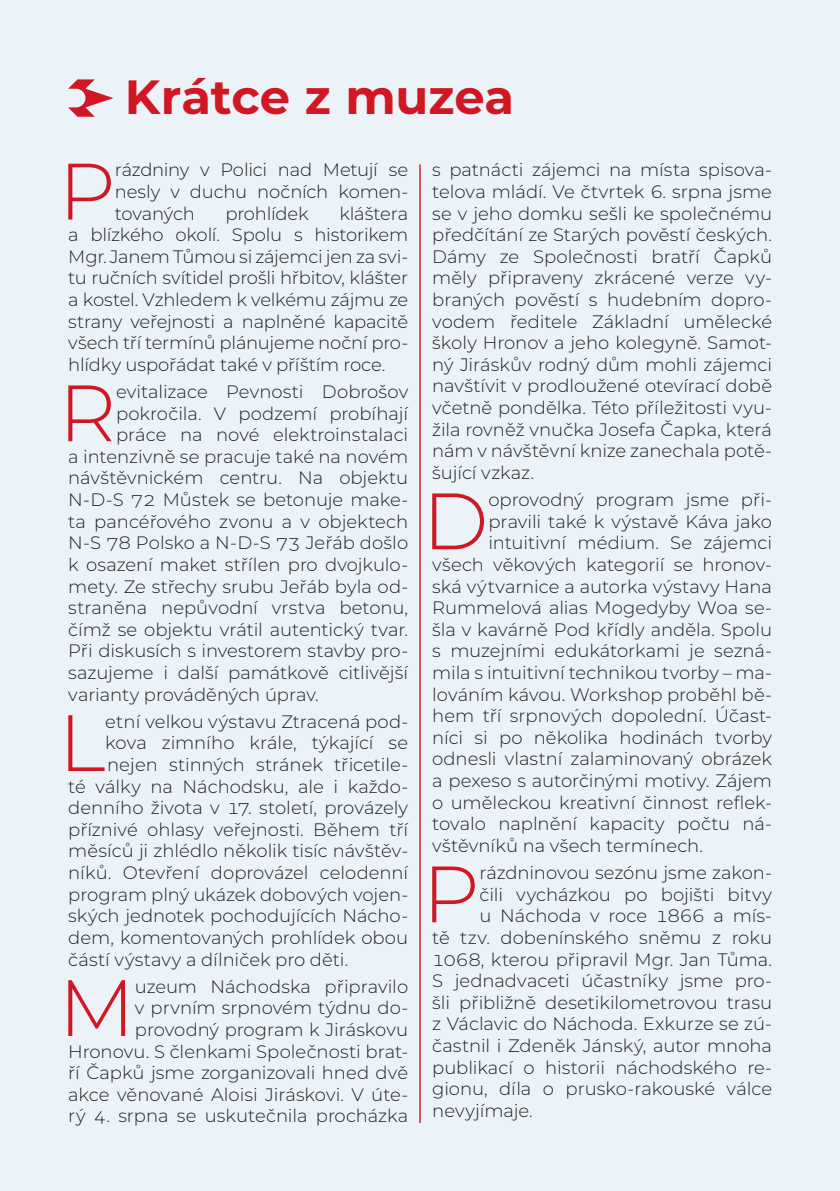
<style>
.page{position:relative;width:840px;height:1191px;background:#fff}
.page>*{position:absolute;margin:0;border:0;box-sizing:border-box;transform-origin:0 0}
.zakladni_text_s_inic{font:300 79.8px "Montserrat";color:#d11724}
.Nadpis{font:700 48px "Montserrat";letter-spacing:-.005em;color:#d11724}
.zakladni_text_s_inic-2{font:300 18px/21.6px "Montserrat";letter-spacing:-.005em;color:#231f20;text-align:justify}
</style>
<div class="page">
<div style="left:0;top:0;width:839px;height:1191px;background:#ebf3f8"></div>
<hr style="left:419px;top:164px;width:1px;height:959px;background:#d11724">
<svg style="left:68px;top:79px;width:45px;height:38px"></svg>
<p class="Nadpis" style="left:125px;top:63px;width:391px">Krátce z muzea</p>
<p class="zakladni_text_s_inic" style="left:59px;top:137px;width:58px">P</p>
<p class="zakladni_text_s_inic-2" style="left:115px;top:158px;width:295px">rázdniny v Polici nad Metují se nesly v duchu nočních komen&shy;tovaných</p>
<p class="zakladni_text_s_inic-2" style="left:68px;top:202px;width:341px;text-indent:271px">kláštera a blízkého okolí. Spolu s historikem Mgr. Janem Tůmou si zájemci jen za svi&shy;tu ručních svítidel prošli hřbitov, klášter a kostel. Vzhledem k velkému zájmu ze strany veřejnosti a naplněné kapacitě všech tří termínů plánujeme noční pro&shy;hlídky uspořádat také v příštím roce.</p>
<p class="zakladni_text_s_inic" style="left:59px;top:359px;width:59px">R</p>
<p class="zakladni_text_s_inic-2" style="left:116px;top:380px;width:293px">evitalizace Pevnosti Dobrošov</p>
<p class="zakladni_text_s_inic-2" style="left:225px;top:202px;width:85px">prohlídek</p>
<p class="zakladni_text_s_inic-2" style="left:116px;top:402px;width:293px">pokročila. V podzemí probíhají</p>
<p class="zakladni_text_s_inic-2" style="left:116px;top:423px;width:293px">práce na nové elektroinstalaci</p>
<p class="zakladni_text_s_inic-2" style="left:68px;top:445px;width:341px">a intenzivně se pracuje také na novém</p>
<p class="zakladni_text_s_inic-2" style="left:68px;top:467px;width:341px">návštěvnickém centru. Na objektu</p>
<p class="zakladni_text_s_inic-2" style="left:68px;top:488px;width:341px">N-D-S 72 Můstek se betonuje make-</p>
<p class="zakladni_text_s_inic-2" style="left:68px;top:510px;width:341px">ta pancéřového zvonu a v objektech</p>
<p class="zakladni_text_s_inic-2" style="left:68px;top:531px;width:341px">N-S 78 Polsko a N-D-S 73 Jeřáb došlo</p>
<p class="zakladni_text_s_inic-2" style="left:68px;top:553px;width:341px">k osazení maket střílen pro dvojkulo-</p>
<p class="zakladni_text_s_inic-2" style="left:68px;top:575px;width:341px">mety. Ze střechy srubu Jeřáb byla od-</p>
<p class="zakladni_text_s_inic-2" style="left:68px;top:596px;width:341px">straněna nepůvodní vrstva betonu,</p>
<p class="zakladni_text_s_inic-2" style="left:68px;top:618px;width:341px">čímž se objektu vrátil autentický tvar.</p>
<p class="zakladni_text_s_inic-2" style="left:68px;top:639px;width:341px">Při diskusích s investorem stavby pro-</p>
<p class="zakladni_text_s_inic-2" style="left:68px;top:661px;width:341px">sazujeme i další památkově citlivější</p>
<p class="zakladni_text_s_inic-2" style="left:68px;top:683px;width:252px">varianty prováděných úprav.</p>
<p class="zakladni_text_s_inic" style="left:59px;top:688px;width:48px">L</p>
<p class="zakladni_text_s_inic-2" style="left:105px;top:710px;width:304px">etní velkou výstavu Ztracená pod-</p>
<p class="zakladni_text_s_inic-2" style="left:105px;top:731px;width:304px">kova zimního krále, týkající se</p>
<p class="zakladni_text_s_inic-2" style="left:107px;top:753px;width:302px">nejen stinných stránek třicetile-</p>
<p class="zakladni_text_s_inic-2" style="left:68px;top:775px;width:341px">té války na Náchodsku, ale i každo-</p>
<p class="zakladni_text_s_inic-2" style="left:68px;top:796px;width:341px">denního života v 17. století, provázely</p>
<p class="zakladni_text_s_inic-2" style="left:68px;top:818px;width:341px">příznivé ohlasy veřejnosti. Během tří</p>
<p class="zakladni_text_s_inic-2" style="left:68px;top:839px;width:341px">měsíců ji zhlédlo několik tisíc návštěv-</p>
<p class="zakladni_text_s_inic-2" style="left:68px;top:861px;width:341px">níků. Otevření doprovázel celodenní</p>
<p class="zakladni_text_s_inic-2" style="left:68px;top:883px;width:341px">program plný ukázek dobových vojen-</p>
<p class="zakladni_text_s_inic-2" style="left:68px;top:904px;width:341px">ských jednotek pochodujících Nácho-</p>
<p class="zakladni_text_s_inic-2" style="left:68px;top:926px;width:341px">dem, komentovaných prohlídek obou</p>
<p class="zakladni_text_s_inic-2" style="left:68px;top:947px;width:281px">částí výstavy a dílniček pro děti.</p>
<p class="zakladni_text_s_inic" style="left:59px;top:953px;width:78px">M</p>
<p class="zakladni_text_s_inic-2" style="left:68px;top:975px;width:341px;text-align:right">uzeum Náchodska připravilo<br>v prvním srpnovém týdnu do&shy;provodný program k Jiráskovu Hronovu. S členkami Společnosti brat&shy;ří Čapků jsme zorganizovali hned dvě akce věnované Aloisi Jiráskovi. V úte&shy;rý 4. srpna se uskutečnila procházka</p>
<p class="zakladni_text_s_inic-2" style="left:432px;top:158px;width:341px">s patnácti zájemci na místa spisova&shy;telova mládí. Ve čtvrtek 6. srpna jsme se v jeho domku sešli ke společnému předčítání ze Starých pověstí českých.<br>Dámy ze Společnosti bratří Čapků měly připraveny zkrácené verze vy&shy;braných pověstí s hudebním dopro&shy;vodem ředitele Základní umělecké školy Hronov a jeho kolegyně. Samot&shy;ný Jiráskův rodný dům mohli zájemci navštívit v prodloužené otevírací době včetně pondělka. Této příležitosti vyu&shy;žila rovněž vnučka Josefa Čapka, která nám v návštěvní knize zanechala potě&shy;šující vzkaz.</p>
<p class="zakladni_text_s_inic" style="left:422px;top:467px;width:67px">D</p>
<p class="zakladni_text_s_inic-2" style="left:488px;top:488px;width:285px">oprovodný program jsme při-</p>
<p class="zakladni_text_s_inic-2" style="left:488px;top:510px;width:285px">pravili také k výstavě Káva jako</p>
<p class="zakladni_text_s_inic-2" style="left:488px;top:531px;width:285px">intuitivní médium. Se zájemci</p>
<p class="zakladni_text_s_inic-2" style="left:432px;top:553px;width:341px">všech věkových kategorií se hronov-</p>
<p class="zakladni_text_s_inic-2" style="left:432px;top:575px;width:341px">ská výtvarnice a autorka výstavy Hana</p>
<p class="zakladni_text_s_inic-2" style="left:432px;top:596px;width:341px">Rummelová alias Mogedyby Woa se-</p>
<p class="zakladni_text_s_inic-2" style="left:432px;top:618px;width:341px">šla v kavárně Pod křídly anděla. Spolu</p>
<p class="zakladni_text_s_inic-2" style="left:432px;top:639px;width:341px">s muzejními edukátorkami je sezná-</p>
<p class="zakladni_text_s_inic-2" style="left:432px;top:661px;width:341px">mila s intuitivní technikou tvorby – ma-</p>
<p class="zakladni_text_s_inic-2" style="left:432px;top:683px;width:341px">lováním kávou. Workshop proběhl bě-</p>
<p class="zakladni_text_s_inic-2" style="left:432px;top:704px;width:341px">hem tří srpnových dopolední. Účast-</p>
<p class="zakladni_text_s_inic-2" style="left:432px;top:726px;width:341px">níci si po několika hodinách tvorby</p>
<p class="zakladni_text_s_inic-2" style="left:432px;top:747px;width:341px">odnesli vlastní zalaminovaný obrázek</p>
<p class="zakladni_text_s_inic-2" style="left:432px;top:769px;width:341px">a pexeso s autorčinými motivy. Zájem</p>
<p class="zakladni_text_s_inic-2" style="left:432px;top:791px;width:341px">o uměleckou kreativní činnost reflek-</p>
<p class="zakladni_text_s_inic-2" style="left:432px;top:812px;width:341px">tovalo naplnění kapacity počtu ná-</p>
<p class="zakladni_text_s_inic-2" style="left:432px;top:834px;width:272px">vštěvníků na všech termínech.</p>
<p class="zakladni_text_s_inic" style="left:422px;top:839px;width:58px">P</p>
<p class="zakladni_text_s_inic-2" style="left:479px;top:861px;width:294px">rázdninovou sezónu jsme zakon-</p>
<p class="zakladni_text_s_inic-2" style="left:479px;top:883px;width:294px">čili vycházkou po bojišti bitvy</p>
<p class="zakladni_text_s_inic-2" style="left:479px;top:904px;width:294px">u Náchoda v roce 1866 a mís-</p>
<p class="zakladni_text_s_inic-2" style="left:432px;top:926px;width:341px">tě tzv. dobenínského sněmu z roku</p>
<p class="zakladni_text_s_inic-2" style="left:432px;top:947px;width:341px">1068, kterou připravil Mgr. Jan Tůma.</p>
<p class="zakladni_text_s_inic-2" style="left:432px;top:969px;width:341px">S jednadvaceti účastníky jsme pro-</p>
<p class="zakladni_text_s_inic-2" style="left:432px;top:991px;width:341px">šli přibližně desetikilometrovou trasu</p>
<p class="zakladni_text_s_inic-2" style="left:432px;top:1012px;width:341px">z Václavic do Náchoda. Exkurze se zú-</p>
<p class="zakladni_text_s_inic-2" style="left:432px;top:1034px;width:341px">častnil i Zdeněk Jánský, autor mnoha</p>
<p class="zakladni_text_s_inic-2" style="left:432px;top:1055px;width:341px">publikací o historii náchodského re-</p>
<p class="zakladni_text_s_inic-2" style="left:432px;top:1077px;width:341px">gionu, díla o prusko-rakouské válce</p>
<p class="zakladni_text_s_inic-2" style="left:432px;top:1099px;width:102px">nevyjímaje.</p>
</div>
